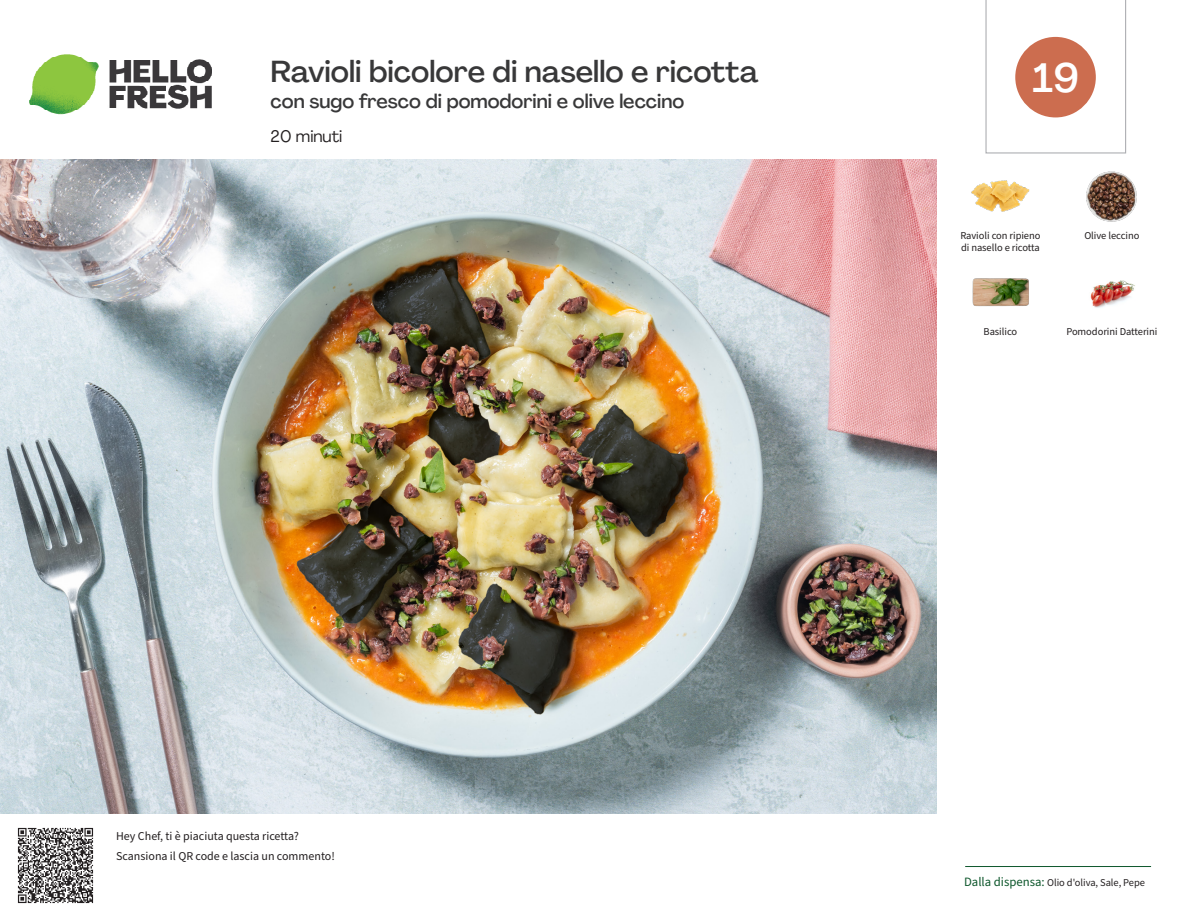
<style>
.page{position:relative;width:1188px;height:918px;background:#fff}
.page>*{position:absolute;margin:0;border:0;box-sizing:border-box;transform-origin:0 0}
._24_Recipe_Nr_Bag{font:500 40.5px "Agrandir";color:#fff}
._15_Titel_UK{font:500 30px "Agrandir";color:#383839}
._15_Titel_UK-2{font:500 19.5px "Agrandir";color:#383839}
._02_Box_Type{font:16.5px "Agrandir";color:#231f20}
._06_Before_Start{font:12px "Source Sans Pro";color:#231f20}
._18_FRONT_ingredients_UK{font:10.5px/12px "Source Sans Pro";letter-spacing:-.005em;color:#231f20}
.t1{font:10.5px "Source Sans Variable";letter-spacing:-.005em;color:#231f20}
.s1{font-family:"Source Sans Pro";font-size:12.75px;color:#0e572c}
</style>
<div class="page">
<img style="left:30px;top:54px;width:181px;height:61px">
<hr style="left:965px;top:866px;width:186px;height:1px;background:#0e572c">
<img style="left:0;top:159px;width:936px;height:655px">
<img style="left:1086px;top:171px;width:51px;height:51px">
<img style="left:972px;top:180px;width:57px;height:32px">
<img style="left:1090px;top:280px;width:45px;height:28px">
<img style="left:972px;top:278px;width:57px;height:29px">
<img style="left:17px;top:827px;width:77px;height:77px">
<svg style="left:985px;top:0;width:141px;height:154px"></svg>
<p class="_15_Titel_UK" style="left:271px;top:53px;width:489px">Ravioli bicolore di nasello e ricotta</p>
<p class="_15_Titel_UK-2" style="left:271px;top:89px;width:415px">con sugo fresco di pomodorini e olive leccino</p>
<p class="_02_Box_Type" style="left:271px;top:126px;width:73px">20 minuti</p>
<p class="_06_Before_Start" style="left:116px;top:828px;width:184px">Hey Chef, ti è piaciuta questa ricetta?</p>
<p class="_06_Before_Start" style="left:116px;top:848px;width:220px">Scansiona il QR code e lascia un commento!</p>
<p class="_24_Recipe_Nr_Bag" style="left:1032px;top:53px;width:48px">19</p>
<p class="_18_FRONT_ingredients_UK" style="left:960px;top:230px;width:82px">Ravioli con ripieno di nasello e ricotta</p>
<p class="_18_FRONT_ingredients_UK" style="left:1084px;top:230px;width:57px">Olive leccino</p>
<p class="_18_FRONT_ingredients_UK" style="left:984px;top:326px;width:35px">Basilico</p>
<p class="_18_FRONT_ingredients_UK" style="left:1066px;top:326px;width:93px">Pomodorini Datterini</p>
<p class="t1" style="left:964px;top:876px;width:182px"><span class="s1">Dalla dispensa:</span> Olio d'oliva, Sale, Pepe</p>
</div>
